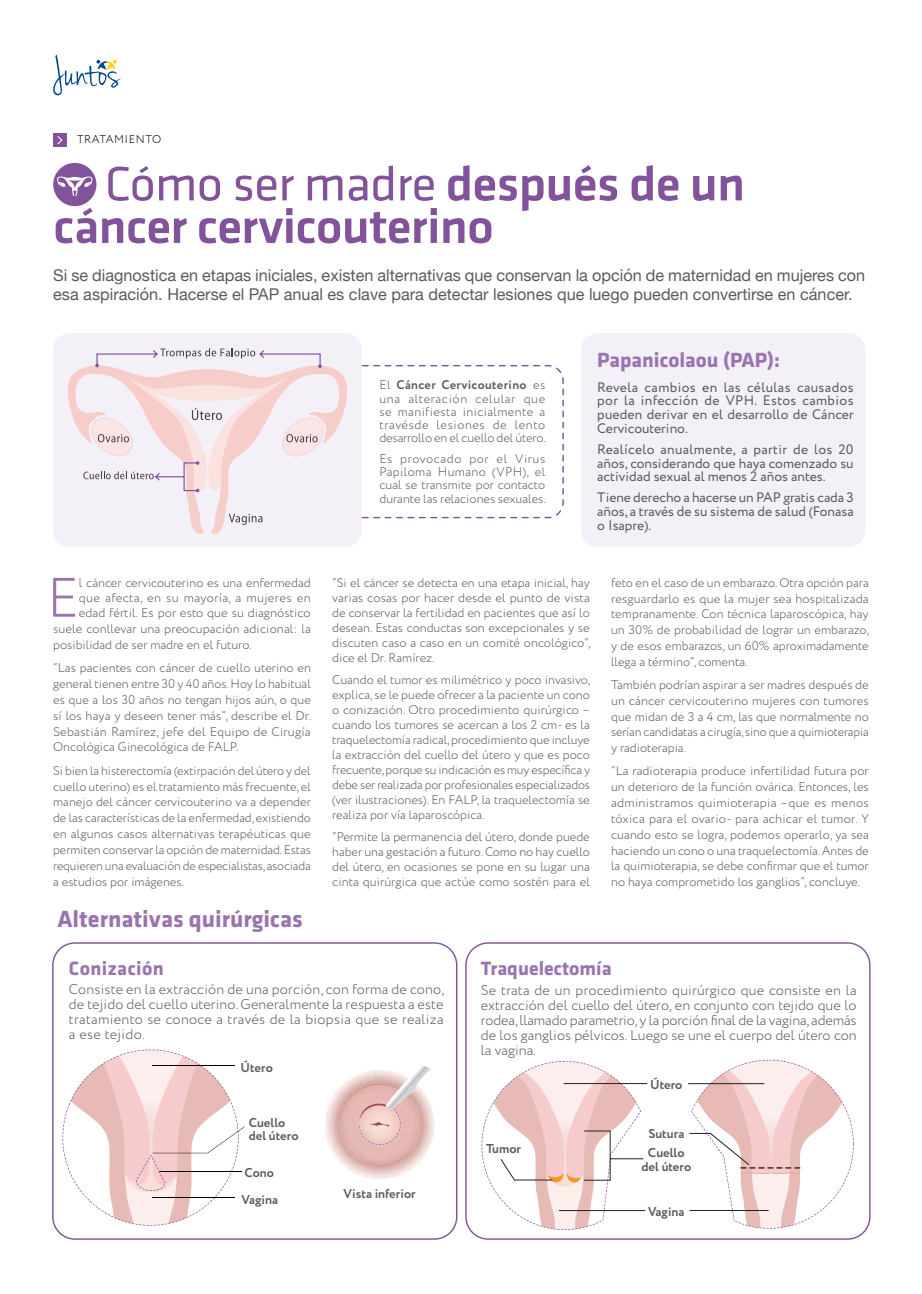
<style>
.page{position:relative;width:922px;height:1294px;background:#fff}
.page>*{position:absolute;margin:0;border:0;box-sizing:border-box;transform-origin:0 0}
.t1{font:300 55.38px "Circe";color:#9974ae}
.t2{font:500 50px/42.5px "Klavika";letter-spacing:-.015em;color:#82539b}
.t3{font:700 24.25px "Klavika";color:#9974ae}
.t4{font:700 21.25px "Klavika";color:#9974ae}
.t5{font:700 19.88px "Klavika";color:#9974ae}
.t6{font:700 19.88px "Klavika";letter-spacing:.02em;color:#9974ae}
.t7{font:16.25px/18.8px "Helvetica Neue";color:#5b5b5f}
.t8{font:300 14.25px/15.1px "Circe";color:#5b5b5f;text-align:justify}
.t9{font:13.75px/13.8px "Circe";color:#5b5b5f;text-align:justify}
.t10{font:700 12.88px/27px "Circe";color:#5b5b5f}
.t11{font:300 12.5px/15px "Circe";color:#5b5b5f;text-align:justify}
.t12{font:300 12.5px "Circe";letter-spacing:.025em;color:#5b5b5f}
.t13{font:300 11.25px "Circe";letter-spacing:.05em;color:#000}
.s1{font-weight:400}
.s2{font-weight:700}
</style>
<div class="page">
<svg style="left:53px;top:55px;width:68px;height:40px"></svg>
<svg style="left:361px;top:365px;width:203px;height:154px"></svg>
<div style="left:581px;top:333px;width:284px;height:214px;background:#f4f0f7;border-radius:16px"></div>
<div style="left:53px;top:133px;width:14px;height:14px;background:#82539b"></div>
<svg style="left:57px;top:136px;width:6px;height:9px"></svg>
<div style="left:53px;top:163px;width:43px;height:43px;background:#82539b;border-radius:50%"></div>
<svg style="left:57px;top:176px;width:36px;height:20px"></svg>
<div style="left:52px;top:942px;width:405px;height:297px;border:1px solid #82539b;border-radius:22px"></div>
<svg style="left:62px;top:1049px;width:182px;height:176px"></svg>
<img style="left:325px;top:1090px;width:109px;height:89px">
<svg style="left:338px;top:1066px;width:93px;height:99px"></svg>
<div style="left:465px;top:942px;width:405px;height:297px;border:1px solid #82539b;border-radius:22px"></div>
<svg style="left:481px;top:1061px;width:166px;height:168px"></svg>
<svg style="left:688px;top:1059px;width:165px;height:169px"></svg>
<div style="left:53px;top:333px;width:308px;height:214px;background:#f4f0f7;border-radius:16px"></div>
<svg style="left:67px;top:367px;width:280px;height:167px"></svg>
<svg style="left:83px;top:348px;width:245px;height:144px"></svg>
<p class="t13" style="left:77px;top:132px;width:86px">TRATAMIENTO</p>
<h2 class="t2" style="left:53px;top:163px;width:693px;text-indent:52px"><span class="s1">Cómo ser madre</span> después de un cáncer cervicouterino</h2>
<h3 class="t7" style="left:53px;top:267px;width:813px">Si se diagnostica en etapas iniciales, existen alternativas que conservan la opción de maternidad en mujeres con esa aspiración. Hacerse el PAP anual es clave para detectar lesiones que luego pueden convertirse en cáncer.</h3>
<h1 class="t1" style="left:47px;top:561px;width:33px">E</h1>
<p class="t11" style="left:79px;top:575px;width:233px">l cáncer cervicouterino es una enfermedad</p>
<p class="t12" style="left:79px;top:589px;width:233px">que afecta, en su mayoría, a mujeres en</p>
<p class="t11" style="left:79px;top:605px;width:233px">edad fértil. Es por esto que su diagnóstico</p>
<p class="t11" style="left:53px;top:621px;width:259px">suele conllevar una preocupación adicional: la</p>
<p class="t11" style="left:53px;top:637px;width:200px">posibilidad de ser madre en el futuro.</p>
<p class="t11" style="left:53px;top:659px;width:260px;line-height:16px">“Las pacientes con cáncer de cuello uterino en general tienen entre 30 y 40 años. Hoy lo habitual es que a los 30 años no tengan hijos aún, o que sí los haya y deseen tener más”, describe el Dr.<br>Sebastián Ramírez, jefe del Equipo de Cirugía Oncológica Ginecológica de FALP.</p>
<p class="t11" style="left:53px;top:762px;width:259px;line-height:16px">Si bien la histerectomía (extirpación del útero y del cuello uterino) es el tratamiento más frecuente, el manejo del cáncer cervicouterino va a depender de las características de la enfermedad, existiendo en algunos casos alternativas terapéuticas que permiten conservar la opción de maternidad. Estas requieren una evaluación de especialistas, asociada a estudios por imágenes.</p>
<p class="t11" style="left:379px;top:379px;width:168px;line-height:13.2px">El <span class="s2">Cáncer Cervicouterino</span> es una alteración celular que se manifiesta inicialmente a travésde lesiones de lento desarrollo en el cuello del útero.</p>
<p class="t11" style="left:379px;top:452px;width:168px;line-height:13.2px">Es provocado por el Virus Papiloma Humano (VPH), el cual se transmite por contacto durante las relaciones sexuales.</p>
<h3 class="t4" style="left:597px;top:348px;width:184px">Papanicolaou (PAP):</h3>
<p class="t9" style="left:597px;top:380px;width:258px">Revela cambios en las células causados por la infección de VPH. Estos cambios pueden derivar en el desarrollo de Cáncer Cervicouterino.</p>
<p class="t9" style="left:597px;top:442px;width:258px">Realícelo anualmente, a partir de los 20 años, considerando que haya comenzado su actividad sexual al menos 2 años antes.</p>
<p class="t9" style="left:597px;top:491px;width:258px">Tiene derecho a hacerse un PAP gratis cada 3 años, a través de su sistema de salud (Fonasa o Isapre).</p>
<p class="t11" style="left:332px;top:575px;width:260px">“Si el cáncer se detecta en una etapa inicial, hay varias cosas por hacer desde el punto de vista de conservar la fertilidad en pacientes que así lo desean. Estas conductas son excepcionales y se discuten caso a caso en un comité oncológico”, dice el Dr. Ramírez.</p>
<p class="t11" style="left:332px;top:672px;width:260px">Cuando el tumor es milimétrico y poco invasivo, explica, se le puede ofrecer a la paciente un cono o conización. Otro procedimiento quirúrgico – cuando los tumores se acercan a los 2 cm- es la traquelectomía radical, procedimiento que incluye la extracción del cuello del útero y que es poco frecuente, porque su indicación es muy específica y debe ser realizada por profesionales especializados (ver ilustraciones). En FALP, la traquelectomía se realiza por vía laparoscópica.</p>
<p class="t11" style="left:332px;top:829px;width:259px">“Permite la permanencia del útero, donde puede haber una gestación a futuro. Como no hay cuello del útero, en ocasiones se pone en su lugar una cinta quirúrgica que actúe como sostén para el</p>
<p class="t11" style="left:611px;top:574px;width:259px;line-height:15.9px">feto en el caso de un embarazo. Otra opción para resguardarlo es que la mujer sea hospitalizada tempranamente. Con técnica laparoscópica, hay un 30% de probabilidad de lograr un embarazo, y de esos embarazos, un 60% aproximadamente llega a término”, comenta.</p>
<p class="t11" style="left:611px;top:677px;width:259px;line-height:15.9px">También podrían aspirar a ser madres después de un cáncer cervicouterino mujeres con tumores que midan de 3 a 4 cm, las que normalmente no serían candidatas a cirugía, sino que a quimioterapia y radioterapia.</p>
<p class="t11" style="left:611px;top:763px;width:259px;line-height:15.9px">“La radioterapia produce infertilidad futura por un deterioro de la función ovárica. Entonces, les administramos quimioterapia –que es menos tóxica para el ovario- para achicar el tumor. Y cuando esto se logra, podemos operarlo, ya sea haciendo un cono o una traquelectomía. Antes de la quimioterapia, se debe confirmar que el tumor no haya comprometido los ganglios”, concluye.</p>
<h3 class="t3" style="left:57px;top:905px;width:247px">Alternativas quirúrgicas</h3>
<h3 class="t6" style="left:69px;top:957px;width:96px">Conización</h3>
<p class="t8" style="left:69px;top:981px;width:377px">Consiste en la extracción de una porción, con forma de cono, de tejido del cuello uterino. Generalmente la respuesta a este tratamiento se conoce a través de la biopsia que se realiza a ese tejido.</p>
<p class="t10" style="left:240px;top:1054px;width:34px">Útero</p>
<p class="t10" style="left:248px;top:1115px;width:51px;line-height:13.8px">Cuello del útero</p>
<p class="t10" style="left:241px;top:1159px;width:38px">Cono<br>Vagina</p>
<p class="t10" style="left:343px;top:1180px;width:74px">Vista inferior</p>
<h3 class="t5" style="left:481px;top:957px;width:132px">Traquelectomía</h3>
<p class="t8" style="left:481px;top:982px;width:377px">Se trata de un procedimiento quirúrgico que consiste en la extracción del cuello del útero, en conjunto con tejido que lo rodea, llamado parametrio, y la porción final de la vagina, además de los ganglios pélvicos. Luego se une el cuerpo del útero con la vagina.</p>
<p class="t10" style="left:650px;top:1072px;width:34px">Útero</p>
<p class="t10" style="left:647px;top:1124px;width:38px;line-height:19px">Sutura<br>Cuello</p>
<p class="t10" style="left:641px;top:1153px;width:51px">del útero</p>
<p class="t10" style="left:648px;top:1199px;width:38px">Vagina</p>
<p class="t10" style="left:486px;top:1135px;width:36px">Tumor</p>
</div>
